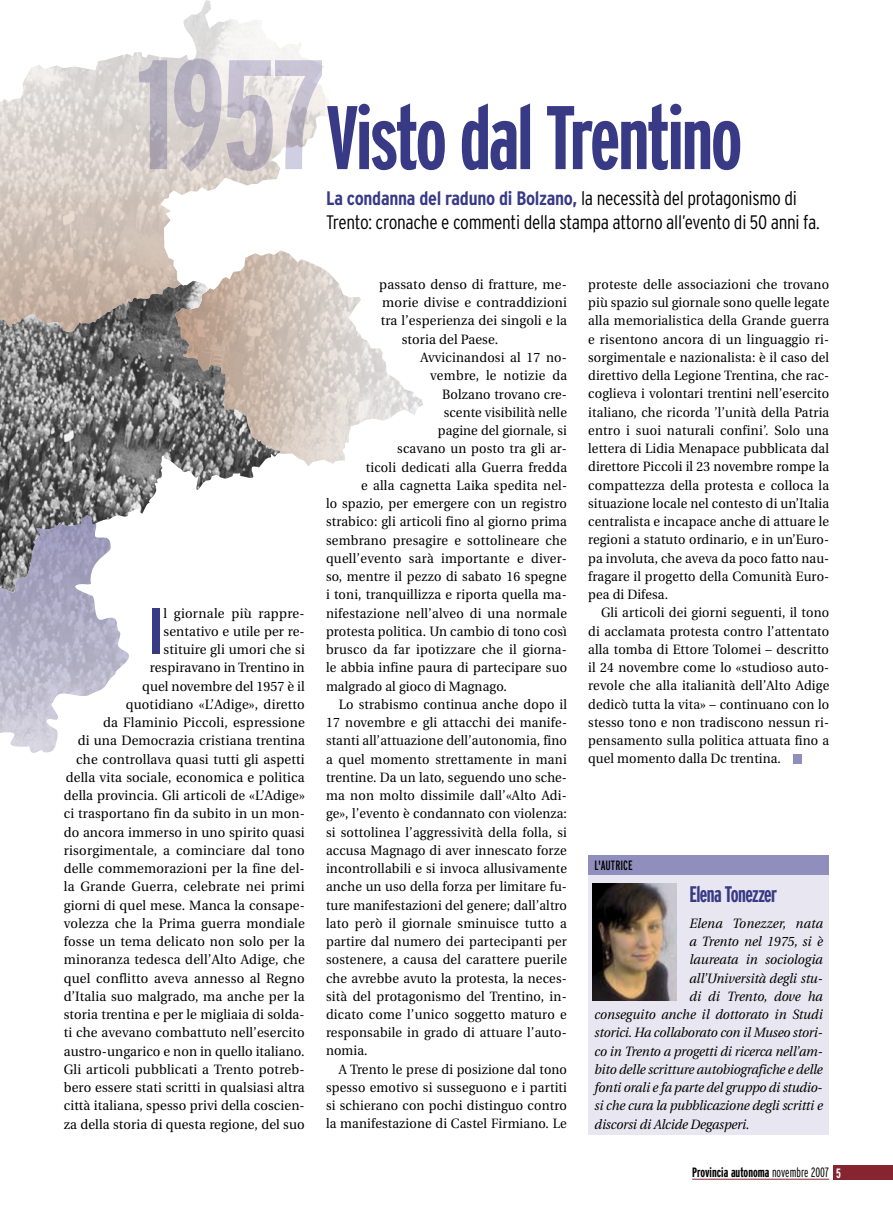
<style>
.page{position:relative;width:893px;height:1221px;background:#fff}
.page>*{position:absolute;margin:0;border:0;box-sizing:border-box;transform-origin:0 0}
.t1{font:700 extra-condensed 90px "Interstate";letter-spacing:-.025em;color:#383a86}
.t2{font:700 extra-condensed 65.55px "Interstate";color:#383a86}
.t3{font:700 extra-condensed 22.5px "Interstate";letter-spacing:-.025em;color:#383a86}
.t4{font:300 condensed 19.5px/24px "Interstate";letter-spacing:-.015em;color:#000}
.t5{font:13.5px/18.3px "Utopia";letter-spacing:.015em;color:#000;text-align:justify;scale:.95 1}
.t6{font:13.5px/18.3px "Utopia";letter-spacing:.015em;color:#000;text-align:right}
.t7{font:italic 13.5px "Utopia";letter-spacing:-.01em;color:#000;scale:.95 1}
.t8{font:700 extra-condensed 13.5px "Interstate";color:#000}
.t9{font:italic 13.5px "Utopia";letter-spacing:.015em;color:#000;scale:.95 1}
.t10{font:extra-condensed 13.5px "Interstate";color:#000}
.s1{font-size:155.4px;color:#d0cee3}
.s2{font-weight:700;color:#383a86}
.s3{font-weight:300}
.s4{color:#fff}
</style>
<div class="page">
<hr style="left:692px;top:1178px;width:137px;height:1px;background:#862430">
<div style="left:834px;top:1164px;width:59px;height:15px;background:#862430"></div>
<img style="left:0;top:0;width:324px;height:282px">
<img style="left:175px;top:250px;width:248px;height:216px">
<img style="left:0;top:594px;width:129px;height:159px">
<img style="left:0;top:282px;width:266px;height:312px">
<div style="left:793px;top:754px;width:9px;height:9px;background:#908ebd"></div>
<div style="left:588px;top:873px;width:241px;height:261px;background:#e8e6f0"></div>
<div style="left:588px;top:854px;width:241px;height:20px;background:#908ebd"></div>
<img style="left:592px;top:883px;width:85px;height:117px">
<h1 class="t1" style="left:137px;top:88px;width:607px"><span class="s1">1957</span>Visto dal Trentino</h1>
<h2 class="t2" style="left:150px;top:595px;width:15px">I</h2>
<p class="t6" style="left:64px;top:604px;width:243px">l giornale più rappre-<br>sentativo e utile per re-<br>stituire gli umori che si<br>respiravano in Trentino in<br>quel novembre del 1957 è il<br>quotidiano «L’Adige», diretto<br>da Flaminio Piccoli, espressione<br>di una Democrazia cristiana trentina che controllava quasi tutti gli aspetti della vita sociale, economica e politica della provincia. Gli articoli de «L’Adige» ci trasportano fin da subito in un mon&shy;do ancora immerso in uno spirito quasi risorgimentale, a cominciare dal tono delle commemorazioni per la fine del&shy;la Grande Guerra, celebrate nei primi giorni di quel mese. Manca la consape&shy;volezza che la Prima guerra mondiale fosse un tema delicato non solo per la minoranza tedesca dell’Alto Adige, che quel conflitto aveva annesso al Regno d’Italia suo malgrado, ma anche per la storia trentina e per le migliaia di solda&shy;ti che avevano combattuto nell’esercito austro-ungarico e non in quello italiano.<br>Gli articoli pubblicati a Trento potreb&shy;bero essere stati scritti in qualsiasi altra città italiana, spesso privi della coscien&shy;za della storia di questa regione, del suo</p>
<h3 class="t4" style="left:326px;top:186px;width:495px"><span class="s2">La condanna del raduno di Bolzano,</span> la necessità del protagonismo di<br>Trento: cronache e commenti della stampa attorno all’evento di 50 anni fa.</h3>
<p class="t6" style="left:379px;top:275px;width:189px">passato denso di fratture, me-</p>
<p class="t6" style="left:382px;top:294px;width:186px">morie divise e contraddizioni</p>
<p class="t6" style="left:381px;top:312px;width:188px">tra l’esperienza dei singoli e la</p>
<p class="t6" style="left:402px;top:330px;width:98px">storia del Paese.</p>
<p class="t5" style="left:420px;top:348px;width:156px">Avvicinandosi al 17 no-</p>
<p class="t5" style="left:430px;top:367px;width:145px">vembre, le notizie da</p>
<p class="t5" style="left:442px;top:385px;width:133px">Bolzano trovano cre-</p>
<p class="t5" style="left:444px;top:403px;width:131px">scente visibilità nelle</p>
<p class="t5" style="left:438px;top:421px;width:137px">pagine del giornale, si</p>
<p class="t5" style="left:397px;top:440px;width:180px">scavano un posto tra gli ar-</p>
<p class="t5" style="left:366px;top:458px;width:213px">ticoli dedicati alla Guerra fredda</p>
<p class="t5" style="left:361px;top:476px;width:218px">e alla cagnetta Laika spedita nel-</p>
<p class="t5" style="left:326px;top:494px;width:255px">lo spazio, per emergere con un registro</p>
<p class="t5" style="left:326px;top:513px;width:255px">strabico: gli articoli fino al giorno prima</p>
<p class="t5" style="left:326px;top:531px;width:255px">sembrano presagire e sottolineare che</p>
<p class="t5" style="left:326px;top:549px;width:255px">quell’evento sarà importante e diver-</p>
<p class="t5" style="left:326px;top:567px;width:255px">so, mentre il pezzo di sabato 16 spegne</p>
<p class="t5" style="left:326px;top:585px;width:255px">i toni, tranquillizza e riporta quella ma-</p>
<p class="t5" style="left:326px;top:604px;width:255px">nifestazione nell’alveo di una normale</p>
<p class="t5" style="left:326px;top:622px;width:255px">protesta politica. Un cambio di tono così</p>
<p class="t5" style="left:326px;top:640px;width:255px">brusco da far ipotizzare che il giorna-</p>
<p class="t5" style="left:326px;top:658px;width:255px">le abbia infine paura di partecipare suo</p>
<p class="t5" style="left:326px;top:677px;width:192px">malgrado al gioco di Magnago.</p>
<p class="t5" style="left:339px;top:695px;width:242px">Lo strabismo continua anche dopo il</p>
<p class="t5" style="left:326px;top:713px;width:255px">17 novembre e gli attacchi dei manife-</p>
<p class="t5" style="left:326px;top:731px;width:255px">stanti all’attuazione dell’autonomia, fino</p>
<p class="t5" style="left:326px;top:750px;width:255px">a quel momento strettamente in mani</p>
<p class="t5" style="left:326px;top:768px;width:255px">trentine. Da un lato, seguendo uno sche-</p>
<p class="t5" style="left:326px;top:786px;width:255px">ma non molto dissimile dall’«Alto Adi-</p>
<p class="t5" style="left:326px;top:804px;width:255px">ge», l’evento è condannato con violenza:</p>
<p class="t5" style="left:326px;top:823px;width:255px">si sottolinea l’aggressività della folla, si</p>
<p class="t5" style="left:326px;top:841px;width:255px">accusa Magnago di aver innescato forze</p>
<p class="t5" style="left:326px;top:859px;width:255px">incontrollabili e si invoca allusivamente</p>
<p class="t5" style="left:326px;top:877px;width:255px">anche un uso della forza per limitare fu-</p>
<p class="t5" style="left:326px;top:896px;width:255px">ture manifestazioni del genere; dall’altro</p>
<p class="t5" style="left:326px;top:914px;width:255px">lato però il giornale sminuisce tutto a</p>
<p class="t5" style="left:326px;top:932px;width:255px">partire dal numero dei partecipanti per</p>
<p class="t5" style="left:326px;top:950px;width:255px">sostenere, a causa del carattere puerile</p>
<p class="t5" style="left:326px;top:968px;width:255px">che avrebbe avuto la protesta, la neces-</p>
<p class="t5" style="left:326px;top:987px;width:255px">sità del protagonismo del Trentino, in-</p>
<p class="t5" style="left:326px;top:1005px;width:255px">dicato come l’unico soggetto maturo e</p>
<p class="t5" style="left:326px;top:1023px;width:255px">responsabile in grado di attuare l’auto-</p>
<p class="t5" style="left:326px;top:1041px;width:45px">nomia.</p>
<p class="t5" style="left:339px;top:1060px;width:242px">A Trento le prese di posizione dal tono</p>
<p class="t5" style="left:326px;top:1078px;width:255px">spesso emotivo si susseguono e i partiti</p>
<p class="t5" style="left:326px;top:1096px;width:255px">si schierano con pochi distinguo contro</p>
<p class="t5" style="left:326px;top:1114px;width:255px">la manifestazione di Castel Firmiano. Le</p>
<p class="t5" style="left:588px;top:275px;width:255px">proteste delle associazioni che trovano più spazio sul giornale sono quelle legate alla memorialistica della Grande guerra e risentono ancora di un linguaggio ri&shy;sorgimentale e nazionalista: è il caso del direttivo della Legione Trentina, che rac&shy;coglieva i volontari trentini nell’esercito italiano, che ricorda ’l’unità della Patria entro i suoi naturali confini’. Solo una lettera di Lidia Menapace pubblicata dal direttore Piccoli il 23 novembre rompe la compattezza della protesta e colloca la situazione locale nel contesto di un’Italia centralista e incapace anche di attuare le regioni a statuto ordinario, e in un’Euro&shy;pa involuta, che aveva da poco fatto nau&shy;fragare il progetto della Comunità Euro&shy;pea di Difesa.</p>
<p class="t5" style="left:588px;top:604px;width:255px;text-indent:13px">Gli articoli dei giorni seguenti, il tono di acclamata protesta contro l’attentato alla tomba di Ettore Tolomei – descritto il 24 novembre come lo «studioso auto&shy;revole che alla italianità dell’Alto Adige dedicò tutta la vita» – continuano con lo stesso tono e non tradiscono nessun ri&shy;pensamento sulla politica attuata fino a quel momento dalla Dc trentina.</p>
<p class="t10" style="left:595px;top:857px;width:34px">L'AUTRICE</p>
<h3 class="t3" style="left:689px;top:881px;width:89px">Elena Tonezzer</h3>
<p class="t9" style="left:689px;top:915px;width:142px">Elena Tonezzer, nata</p>
<p class="t7" style="left:689px;top:934px;width:142px">a Trento nel 1975, si è</p>
<p class="t7" style="left:689px;top:952px;width:142px">laureata in sociologia</p>
<p class="t7" style="left:689px;top:970px;width:142px">all’Università degli stu-</p>
<p class="t7" style="left:689px;top:988px;width:142px">di di Trento, dove ha</p>
<p class="t7" style="left:595px;top:1006px;width:242px">conseguito anche il dottorato in Studi</p>
<p class="t7" style="left:595px;top:1025px;width:242px">storici. Ha collaborato con il Museo stori-</p>
<p class="t7" style="left:595px;top:1043px;width:242px">co in Trento a progetti di ricerca nell’am-</p>
<p class="t7" style="left:595px;top:1061px;width:242px">bito delle scritture autobiografiche e delle</p>
<p class="t7" style="left:595px;top:1079px;width:242px">fonti orali e fa parte del gruppo di studio-</p>
<p class="t7" style="left:595px;top:1098px;width:242px">si che cura la pubblicazione degli scritti e</p>
<p class="t7" style="left:595px;top:1116px;width:165px">discorsi di Alcide Degasperi.</p>
<p class="t8" style="left:692px;top:1164px;width:150px">Provincia autonoma <span class="s3">novembre 2007</span> <span class="s4">5</span></p>
</div>
